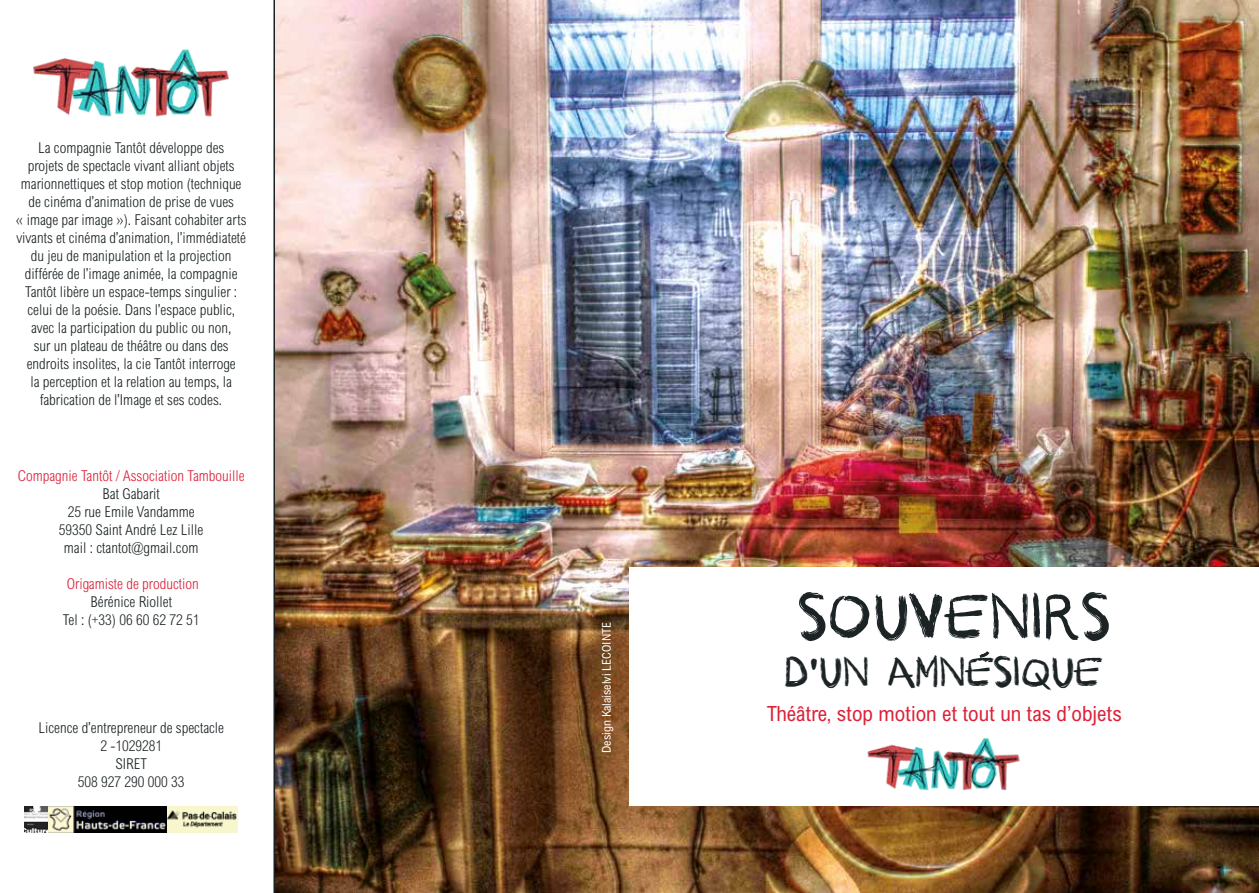
<style>
.page{position:relative;width:1259px;height:893px;background:#fff}
.page>*{position:absolute;margin:0;border:0;box-sizing:border-box;transform-origin:0 0}
.t1{font:69px "CF Crayons";color:#1c2325}
.t2{font:45px "CF Crayons";color:#1c2325}
.t3{font:condensed 21px "Arial MT Std";color:#dd2138}
.t4{font:300 condensed 15px/18px "Arial MT Std";color:#1c2325;text-align:center}
.t5{font:300 condensed 15px "Arial MT Std";color:#dd2138}
.t6{font:condensed 12px "Arial MT Std";color:#fff}
</style>
<div class="page">
<img style="left:273px;top:0;width:986px;height:893px">
<img style="left:33px;top:49px;width:196px;height:68px">
<img style="left:25px;top:806px;width:142px;height:27px">
<div style="left:167px;top:806px;width:70px;height:27px;background:#f8f6cd"></div>
<img style="left:167px;top:810px;width:70px;height:18px">
<div style="left:629px;top:568px;width:630px;height:238px;background:#fff"></div>
<img style="left:867px;top:738px;width:153px;height:53px">
<svg style="left:979px;top:651px;width:11px;height:7px"></svg>
<p class="t4" style="left:16px;top:139px;width:232px">La compagnie Tantôt développe des<br>projets de spectacle vivant alliant objets marionnettiques et stop motion (technique de cinéma d’animation de prise de vues<br>« image par image »). Faisant cohabiter arts vivants et cinéma d’animation, l’immédiateté du jeu de manipulation et la projection différée de l’image animée, la compagnie Tantôt libère un espace-temps singulier : celui de la poésie. Dans l’espace public, avec la participation du public ou non,<br>sur un plateau de théâtre ou dans des endroits insolites, la cie Tantôt interroge<br>la perception et la relation au temps, la fabrication de l’Image et ses codes.</p>
<p class="t5" style="left:18px;top:467px;width:228px">Compagnie Tantôt / Association Tambouille</p>
<p class="t4" style="left:59px;top:485px;width:146px">Bat Gabarit<br>25 rue Emile Vandamme<br>59350 Saint André Lez Lille mail : ctantot@gmail.com</p>
<p class="t5" style="left:67px;top:575px;width:134px">Origamiste de production</p>
<p class="t4" style="left:63px;top:593px;width:138px">Bérénice Riollet<br>Tel : (+33) 06 60 62 72 51</p>
<p class="t4" style="left:38px;top:719px;width:187px">Licence d’entrepreneur de spectacle<br>2 -1029281<br>SIRET<br>508 927 290 000 33</p>
<p class="t6" style="left:599px;top:753px;width:133px;rotate:-90deg">Design Kalaiselvi LECOINTE</p>
<h1 class="t1" style="left:795px;top:576px;width:317px">SOUVENIRS</h1>
<h2 class="t2" style="left:785px;top:646px;width:320px">D’UN AMNESIQUE</h2>
<h3 class="t3" style="left:767px;top:701px;width:356px">Théâtre, stop motion et tout un tas d’objets</h3>
</div>
